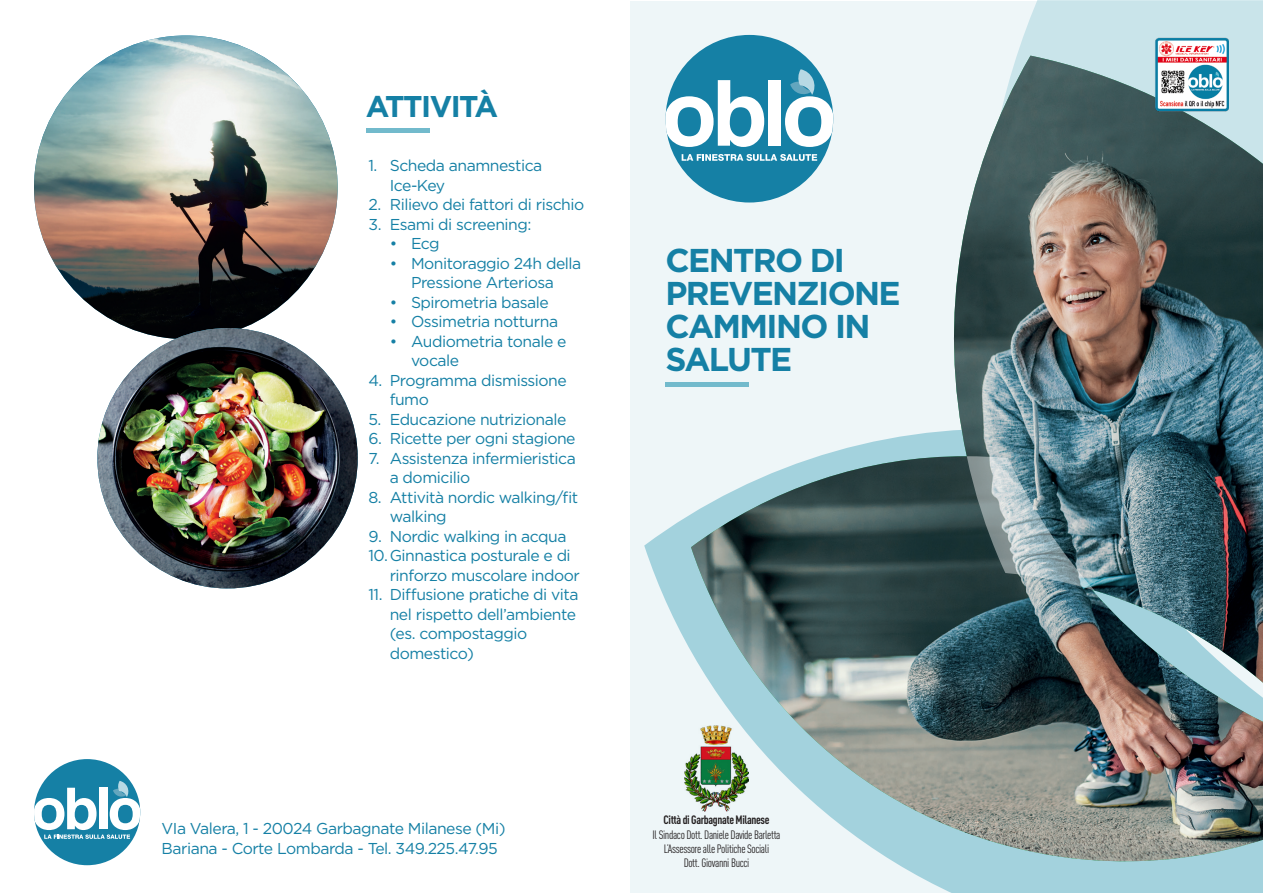
<style>
.page{position:relative;width:1263px;height:893px;background:#fff}
.page>*{position:absolute;margin:0;border:0;box-sizing:border-box;transform-origin:0 0}
.t1{font:700 33px/33px "Gotham";letter-spacing:-.05em;color:#1580a5}
.t2{font:700 30px "Gotham";letter-spacing:-.05em;color:#1580a5}
.t3{font:15.75px/19.5px "Gotham";letter-spacing:-.03em;color:#1580a5}
.t4{font:12px "DIN Cond";letter-spacing:-.03em;color:#231f20}
.t5{font:700 12px "DIN Cond";letter-spacing:-.03em;color:#231f20}
</style>
<div class="page">
<div style="left:630px;top:1px;width:633px;height:892px;background:#eef6f8"></div>
<svg style="left:644px;top:514px;width:336px;height:379px"></svg>
<svg style="left:980px;top:0;width:283px;height:893px;background:#c1e0e7"></svg>
<img style="left:691px;top:56px;width:572px;height:813px">
<div style="left:666px;top:35px;width:167px;height:168px;background:#1580a5;border-radius:50%"></div>
<svg style="left:682px;top:154px;width:135px;height:7px"></svg>
<svg style="left:665px;top:80px;width:99px;height:67px"></svg>
<div style="left:768px;top:80px;width:13px;height:66px;background:#fff"></div>
<svg style="left:785px;top:69px;width:48px;height:78px"></svg>
<div style="left:34px;top:759px;width:106px;height:106px;background:#1580a5;border-radius:50%"></div>
<svg style="left:34px;top:781px;width:106px;height:58px"></svg>
<hr style="left:665px;top:382px;width:84px;height:4px;background:#72bacc">
<img style="left:1153px;top:36px;width:76px;height:77px">
<hr style="left:366px;top:129px;width:63px;height:4px;background:#72bacc">
<img style="left:34px;top:35px;width:304px;height:304px;border-radius:152px">
<img style="left:97px;top:328px;width:261px;height:260px;border-radius:130px">
<img style="left:685px;top:725px;width:63px;height:87px">
<svg style="left:967px;top:456px;width:128px;height:134px;background:#6a8389"></svg>
<p class="t2" style="left:366px;top:86px;width:134px">ATTIVITÀ</p>
<p class="t3" style="left:390px;top:155px;width:154px;text-indent:-21px">1. Scheda anamnestica<br>Ice-Key</p>
<p class="t3" style="left:368px;top:194px;width:217px">2. Rilievo dei fattori di rischio</p>
<p class="t3" style="left:368px;top:214px;width:164px">3. Esami di screening:</p>
<p class="t3" style="left:390px;top:233px;width:52px">• Ecg</p>
<p class="t3" style="left:390px;top:253px;width:193px;text-align:center">• Monitoraggio 24h della<br>Pressione Arteriosa</p>
<p class="t3" style="left:390px;top:292px;width:161px">• Spirometria basale</p>
<p class="t3" style="left:390px;top:311px;width:170px">• Ossimetria notturna</p>
<p class="t3" style="left:411px;top:331px;width:157px;text-indent:-21px">• Audiometria tonale e vocale</p>
<p class="t3" style="left:390px;top:370px;width:179px;text-indent:-21px">4. Programma dismissione fumo</p>
<p class="t3" style="left:368px;top:409px;width:200px">5. Educazione nutrizionale</p>
<p class="t3" style="left:368px;top:428px;width:209px">6. Ricette per ogni stagione</p>
<p class="t3" style="left:390px;top:448px;width:188px;text-indent:-21px">7. Assistenza infermieristica a domicilio</p>
<p class="t3" style="left:390px;top:487px;width:190px;text-indent:-21px">8. Attività nordic walking/fit walking</p>
<p class="t3" style="left:368px;top:526px;width:200px">9. Nordic walking in acqua</p>
<p class="t3" style="left:390px;top:545px;width:192px;text-indent:-21px">10.Ginnastica posturale e di rinforzo muscolare indoor</p>
<p class="t3" style="left:390px;top:584px;width:190px;text-indent:-21px">11. Diffusione pratiche di vita nel rispetto dell’ambiente (es. compostaggio domestico)</p>
<p class="t3" style="left:162px;top:818px;width:346px">VIa Valera, 1 - 20024 Garbagnate Milanese (Mi)</p>
<p class="t3" style="left:162px;top:838px;width:338px">Bariana - Corte Lombarda - Tel. 349.225.47.95</p>
<p class="t1" style="left:665px;top:243px;width:237px">CENTRO DI<br>PREVENZIONE<br>CAMMINO IN<br>SALUTE</p>
<p class="t5" style="left:663px;top:813px;width:108px">Città di Garbagnate Milanese</p>
<p class="t4" style="left:652px;top:827px;width:129px">Il Sindaco Dott. Daniele Davide Barletta</p>
<p class="t4" style="left:664px;top:842px;width:107px">L’Assessore alle Politiche Sociali</p>
<p class="t4" style="left:684px;top:856px;width:67px">Dott. Giovanni Bucci</p>
</div>
